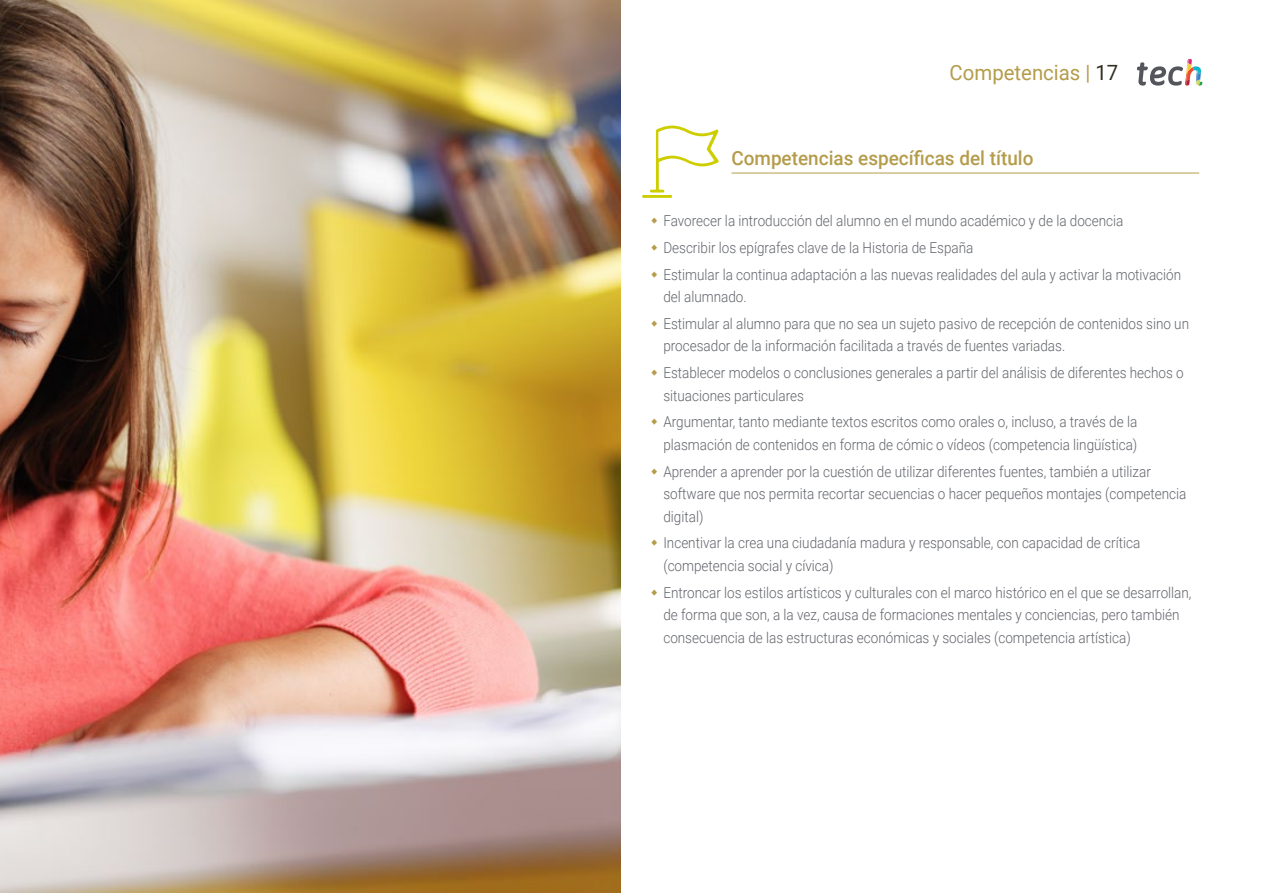
<style>
.page{position:relative;width:1263px;height:893px;background:#fff}
.page>*{position:absolute;margin:0;border:0;box-sizing:border-box;transform-origin:0 0}
.t1{font:21px "Roboto";color:#b49c4b}
.t2{font:500 19.5px "Roboto";color:#b49c4b}
.t3{font:300 15px/26.7px "Roboto";color:#61646a;scale:.9 1}
.s1{color:#312e20}
</style>
<div class="page">
<hr style="left:731px;top:173px;width:468px;height:1px;background:#b49c4b">
<hr style="left:642px;top:195px;width:30px;height:3px;background:#cdce00">
<svg style="left:650px;top:126px;width:69px;height:67px"></svg>
<img style="left:0;top:0;width:621px;height:893px">
<svg style="left:1137px;top:59px;width:65px;height:27px"></svg>
<h1 class="t1" style="left:950px;top:57px;width:170px">Competencias | <span class="s1">17</span></h1>
<h2 class="t2" style="left:731px;top:144px;width:303px">Competencias específicas del título</h2>
<p class="t3" style="left:663px;top:207px;width:577px">Favorecer la introducción del alumno en el mundo académico y de la docencia<br>Describir los epígrafes clave de la Historia de España<br>Estimular la continua adaptación a las nuevas realidades del aula y activar la motivación</p>
<p class="t3" style="left:663px;top:283px;width:586px">del alumnado.<br>Estimular al alumno para que no sea un sujeto pasivo de recepción de contenidos sino un</p>
<p class="t3" style="left:663px;top:332px;width:580px">procesador de la información facilitada a través de fuentes variadas.<br>Establecer modelos o conclusiones generales a partir del análisis de diferentes hechos o</p>
<p class="t3" style="left:663px;top:381px;width:528px">situaciones particulares<br>Argumentar, tanto mediante textos escritos como orales o, incluso, a través de la</p>
<p class="t3" style="left:663px;top:431px;width:543px">plasmación de contenidos en forma de cómic o vídeos (competencia lingüística)<br>Aprender a aprender por la cuestión de utilizar diferentes fuentes, también a utilizar</p>
<p class="t3" style="left:663px;top:482px;width:583px;line-height:22.5px">software que nos permita recortar secuencias o hacer pequeños montajes (competencia digital)</p>
<p class="t3" style="left:663px;top:531px;width:531px;line-height:22.5px">Incentivar la crea una ciudadanía madura y responsable, con capacidad de crítica (competencia social y cívica)</p>
<p class="t3" style="left:663px;top:580px;width:588px;line-height:22.5px">Entroncar los estilos artísticos y culturales con el marco histórico en el que se desarrollan, de forma que son, a la vez, causa de formaciones mentales y conciencias, pero también consecuencia de las estructuras económicas y sociales (competencia artística)</p>
</div>
